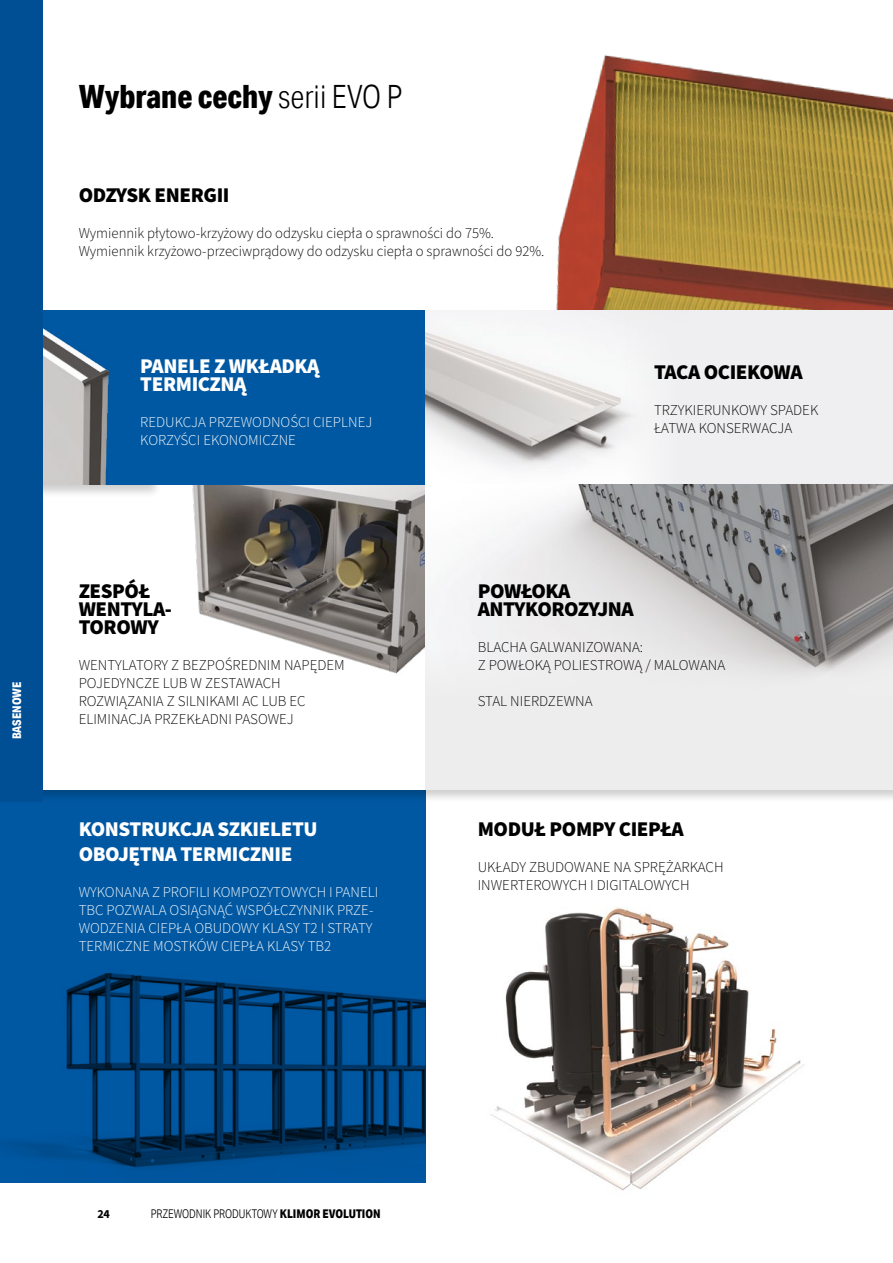
<style>
.page{position:relative;width:893px;height:1263px;background:#fff}
.page>*{position:absolute;margin:0;border:0;box-sizing:border-box;transform-origin:0 0}
.t1{font:800 32.1px "Aktiv Grotesk Cd";color:#000}
.t2{font:900 21px/18px "Source Sans Pro";letter-spacing:-.02em;color:#000}
.t3{font:900 21px/25.2px "Source Sans Pro";letter-spacing:-.02em;color:#fff}
.t4{font:300 15px/18px "Source Sans Pro";color:#000}
.t5{font:300 15px/18px "Source Sans Pro";color:#fff}
.t6{font:300 12px "Aktiv Grotesk Cd";color:#000}
.t7{font:800 12px "Aktiv Grotesk Cd";color:#fff}
.t8{font:700 12px "Source Sans Pro";color:#000}
.s1{font-weight:300}
.s2{font-weight:800}
</style>
<div class="page">
<img style="left:490px;top:907px;width:314px;height:284px">
<div style="left:0;top:774px;width:425px;height:408px;background:#0058a2"></div>
<img style="left:556px;top:55px;width:337px;height:255px">
<img style="left:6px;top:973px;width:419px;height:196px">
<div style="left:0;top:482px;width:893px;height:321px;background:#000;opacity:.2"></div>
<div style="left:0;top:485px;width:893px;height:304px;background:#fff"></div>
<img style="left:192px;top:485px;width:233px;height:189px">
<div style="left:0;top:308px;width:163px;height:191px;background:#000;opacity:.2"></div>
<div style="left:0;top:310px;width:893px;height:175px;background:#0058a2"></div>
<img style="left:43px;top:328px;width:66px;height:157px">
<div style="left:425px;top:310px;width:468px;height:175px;background:#efeff1"></div>
<img style="left:425px;top:332px;width:266px;height:153px">
<div style="left:425px;top:485px;width:468px;height:304px;background:#ededed"></div>
<img style="left:425px;top:485px;width:468px;height:187px">
<div style="left:0;top:0;width:43px;height:158px;background:#004f94"></div>
<div style="left:0;top:158px;width:43px;height:158px;background:#004f94"></div>
<div style="left:0;top:316px;width:43px;height:158px;background:#004f94"></div>
<div style="left:0;top:474px;width:43px;height:157px;background:#004f94"></div>
<div style="left:0;top:631px;width:43px;height:158px;background:#004f94"></div>
<div style="left:0;top:789px;width:43px;height:13px;background:#004f94"></div>
<p class="t7" style="left:9px;top:739px;width:59px;rotate:-90deg">BASENOWE</p>
<h1 class="t1" style="left:79px;top:76px;width:325px">Wybrane cechy <span class="s1">serii EVO P</span></h1>
<h2 class="t2" style="left:79px;top:186px;width:152px">ODZYSK ENERGII</h2>
<p class="t4" style="left:79px;top:224px;width:467px">Wymiennik płytowo-krzyżowy do odzysku ciepła o sprawności do 75%.<br>Wymiennik krzyżowo-przeciwprądowy do odzysku ciepła o sprawności do 92%.</p>
<h2 class="t3" style="left:140px;top:357px;width:181px;line-height:18px">PANELE Z WKŁADKĄ<br>TERMICZNĄ</h2>
<p class="t5" style="left:140px;top:413px;width:233px">REDUKCJA PRZEWODNOŚCI CIEPLNEJ<br>KORZYŚCI EKONOMICZNE</p>
<h2 class="t2" style="left:654px;top:364px;width:150px">TACA OCIEKOWA</h2>
<p class="t4" style="left:654px;top:402px;width:166px">TRZYKIERUNKOWY SPADEK<br>ŁATWA KONSERWACJA</p>
<h2 class="t2" style="left:79px;top:583px;width:95px">ZESPÓŁ<br>WENTYLA-<br>TOROWY</h2>
<p class="t4" style="left:79px;top:657px;width:268px">WENTYLATORY Z BEZPOŚREDNIM NAPĘDEM<br>POJEDYNCZE LUB W ZESTAWACH<br>ROZWIĄZANIA Z SILNIKAMI AC LUB EC<br>ELIMINACJA PRZEKŁADNI PASOWEJ</p>
<h2 class="t3" style="left:79px;top:816px;width:240px">KONSTRUKCJA SZKIELETU<br>OBOJĘTNA TERMICZNIE</h2>
<p class="t5" style="left:79px;top:883px;width:301px">WYKONANA Z PROFILI KOMPOZYTOWYCH I PANELI TBC POZWALA OSIĄGNĄĆ WSPÓŁCZYNNIK PRZE-WODZENIA CIEPŁA OBUDOWY KLASY T2 I STRATY TERMICZNE MOSTKÓW CIEPŁA KLASY TB2</p>
<h2 class="t2" style="left:478px;top:583px;width:158px">POWŁOKA<br>ANTYKOROZYJNA</h2>
<p class="t4" style="left:478px;top:639px;width:249px">BLACHA GALWANIZOWANA:<br>Z POWŁOKĄ POLIESTROWĄ / MALOWANA</p>
<p class="t4" style="left:478px;top:693px;width:116px">STAL NIERDZEWNA</p>
<h2 class="t2" style="left:478px;top:820px;width:208px">MODUŁ POMPY CIEPŁA</h2>
<p class="t4" style="left:478px;top:858px;width:247px">UKŁADY ZBUDOWANE NA SPRĘŻARKACH<br>INWERTEROWYCH I DIGITALOWYCH</p>
<p class="t8" style="left:97px;top:1206px;width:14px">24</p>
<p class="t6" style="left:151px;top:1206px;width:231px">PRZEWODNIK PRODUKTOWY <span class="s2">KLIMOR EVOLUTION</span></p>
</div>
